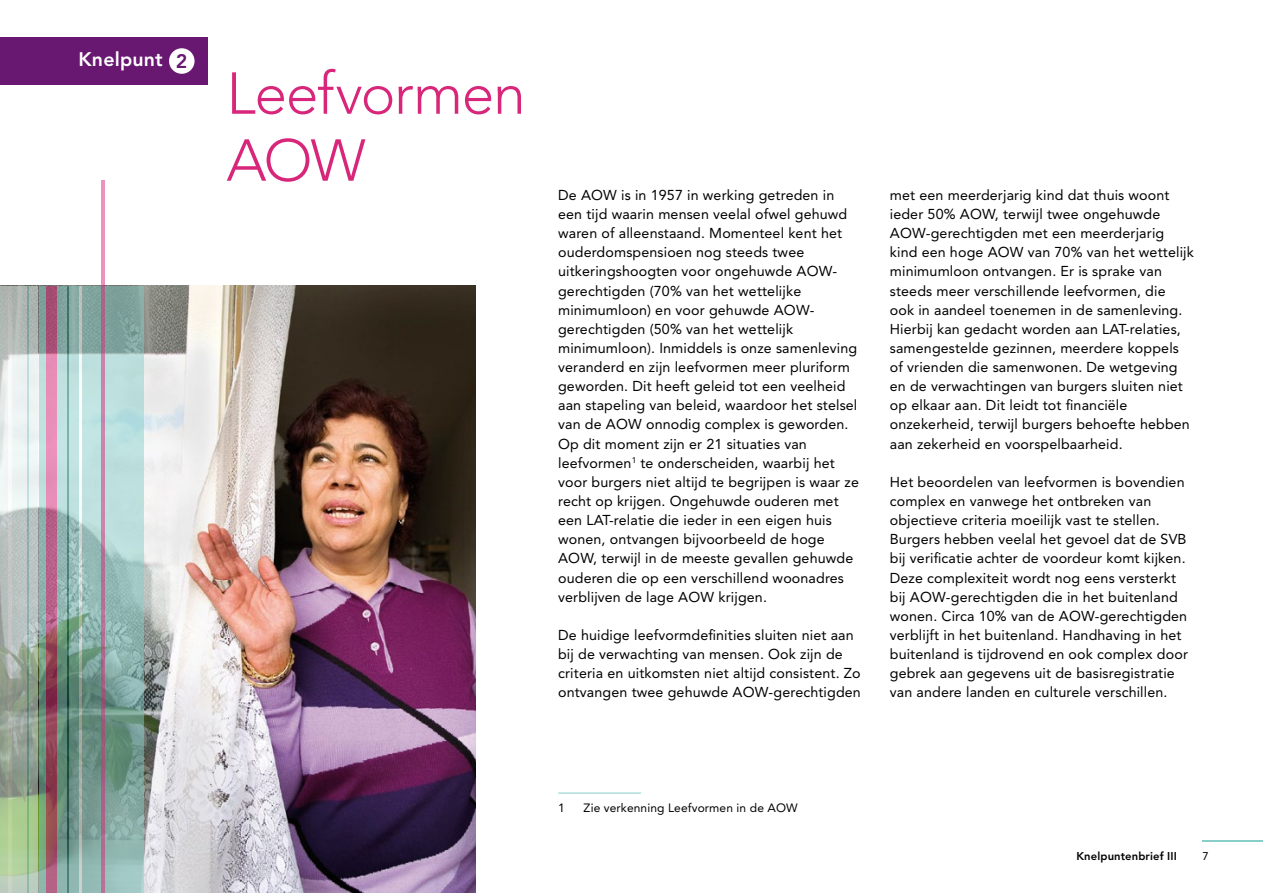
<style>
.page{position:relative;width:1263px;height:893px;background:#fff}
.page>*{position:absolute;margin:0;border:0;box-sizing:border-box;transform-origin:0 0}
.heading_hoofdstuktit{font:300 58.5px/66.9px "Avenir LT Std";letter-spacing:-.02em;color:#d8277a}
.platte_tekst{font:800 19.5px "Avenir LT Std";letter-spacing:.01em;color:#fff}
.platte_tekst-2{font:800 19.5px "Avenir LT Std";color:#691872}
.platte_tekst-3{font:14.25px/19.2px "Avenir LT Std";letter-spacing:.01em;color:#000}
.voetnoot{font:12px "Avenir LT Std";letter-spacing:.01em;color:#000}
.t1{font:800 11.25px "Avenir LT Std";letter-spacing:.01em;color:#000}
.t2{font:11.25px "Avenir LT Std";color:#000}
</style>
<div class="page">
<img style="left:37px;top:286px;width:438px;height:607px">
<div style="left:0;top:37px;width:207px;height:48px;background:#691872"></div>
<div style="left:169px;top:48px;width:26px;height:26px;background:#fff;border-radius:50%"></div>
<hr style="left:558px;top:793px;width:83px;height:1px;background:#87cec9">
<svg style="left:39px;top:286px;width:105px;height:607px;background:#92b6af"></svg>
<svg style="left:0;top:286px;width:37px;height:607px;background:#b9c5b9"></svg>
<svg style="left:8px;top:286px;width:4px;height:607px"></svg>
<svg style="left:46px;top:286px;width:10px;height:607px;background:#b15e7c"></svg>
<hr style="left:27px;top:286px;width:1px;height:607px;background:#87cec9">
<hr style="left:67px;top:286px;width:1px;height:607px;background:#01645a">
<hr style="left:80px;top:286px;width:2px;height:607px;background:#fff">
<svg style="left:101px;top:181px;width:4px;height:712px;background:#bc749b"></svg>
<hr style="left:1202px;top:841px;width:61px;height:1px;background:#87cec9">
<p class="platte_tekst" style="left:78px;top:48px;width:86px">Knelpunt</p>
<p class="platte_tekst-2" style="left:176px;top:50px;width:13px">2</p>
<h1 class="heading_hoofdstuktit" style="left:226px;top:60px;width:301px">Leefvormen<br>AOW</h1>
<p class="platte_tekst-3" style="left:558px;top:185px;width:302px">De AOW is in 1957 in werking getreden in een tijd waarin mensen veelal ofwel gehuwd waren of alleenstaand. Momenteel kent het ouderdomspensioen nog steeds twee uitkeringshoogten voor ongehuwde AOW&shy;gerechtigden (70% van het wettelijke minimumloon) en voor gehuwde AOW&shy;gerechtigden (50% van het wettelijk minimumloon). Inmiddels is onze samenleving veranderd en zijn leefvormen meer pluriform geworden. Dit heeft geleid tot een veelheid aan stapeling van beleid, waardoor het stelsel van de AOW onnodig complex is geworden.<br>Op dit moment zijn er 21 situaties van leefvormen<sup>1</sup> te onderscheiden, waarbij het voor burgers niet altijd te begrijpen is waar ze recht op krijgen. Ongehuwde ouderen met een LAT-relatie die ieder in een eigen huis wonen, ontvangen bijvoorbeeld de hoge AOW, terwijl in de meeste gevallen gehuwde ouderen die op een verschillend woonadres verblijven de lage AOW krijgen.</p>
<p class="platte_tekst-3" style="left:558px;top:625px;width:304px">De huidige leefvormdefinities sluiten niet aan bij de verwachting van mensen. Ook zijn de criteria en uitkomsten niet altijd consistent. Zo ontvangen twee gehuwde AOW-gerechtigden</p>
<p class="platte_tekst-3" style="left:890px;top:185px;width:306px">met een meerderjarig kind dat thuis woont ieder 50% AOW, terwijl twee ongehuwde AOW-gerechtigden met een meerderjarig kind een hoge AOW van 70% van het wettelijk minimumloon ontvangen. Er is sprake van steeds meer verschillende leefvormen, die<br>ook in aandeel toenemen in de samenleving.<br>Hierbij kan gedacht worden aan LAT-relaties, samengestelde gezinnen, meerdere koppels of vrienden die samenwonen. De wetgeving en de verwachtingen van burgers sluiten niet op elkaar aan. Dit leidt tot financiële onzekerheid, terwijl burgers behoefte hebben aan zekerheid en voorspelbaarheid.</p>
<p class="platte_tekst-3" style="left:890px;top:472px;width:300px">Het beoordelen van leefvormen is bovendien complex en vanwege het ontbreken van objectieve criteria moeilijk vast te stellen.<br>Burgers hebben veelal het gevoel dat de SVB bij verificatie achter de voordeur komt kijken.<br>Deze complexiteit wordt nog eens versterkt bij AOW-gerechtigden die in het buitenland wonen. Circa 10% van de AOW-gerechtigden verblijft in het buitenland. Handhaving in het buitenland is tijdrovend en ook complex door gebrek aan gegevens uit de basisregistratie van andere landen en culturele verschillen.</p>
<p class="voetnoot" style="left:558px;top:801px;width:8px">1</p>
<p class="voetnoot" style="left:584px;top:801px;width:216px">Zie verkenning Leefvormen in de AOW</p>
<p class="t1" style="left:1076px;top:849px;width:102px">Knelpuntenbrief III</p>
<p class="t2" style="left:1202px;top:850px;width:8px">7</p>
</div>
